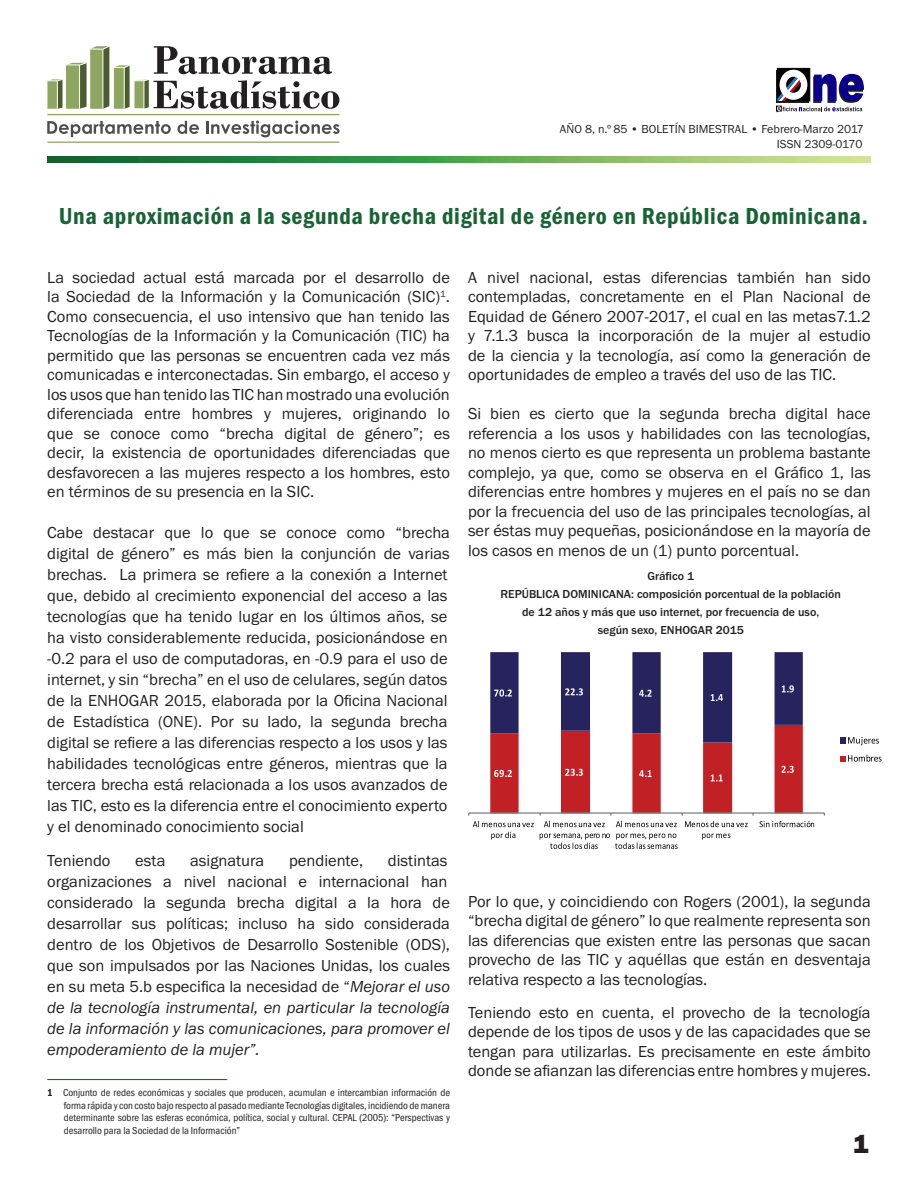
<style>
.page{position:relative;width:918px;height:1188px;background:#fff}
.page>*{position:absolute;margin:0;border:0;box-sizing:border-box;transform-origin:0 0}
.t1{font:800 27px "Franklin Gothic";color:#231f20}
.t2{font:24px "Franklin Got Itc TOT Dem Con";letter-spacing:.03em;color:#176334}
.Body{font:16.5px/19.5px "Franklin Got Itc TOT Boo";color:#231f20;text-align:justify}
.Body-2{font:500 12px/18px "Franklin Got Itc TOT";color:#231f20;text-align:center}
.t3{font:12px "Franklin Got Itc TOT Boo";color:#231f20}
.Pié_de_página{font:10.5px/12.6px "Franklin Got Itc TOT Boo Con";color:#231f20;text-align:justify}
.s1{font-family:"Franklin Got Itc TOT Boo Ita"}
.s2{font-family:"Franklin Got Itc TOT Dem Con"}
</style>
<div class="page">
<svg style="left:47px;top:156px;width:824px;height:6px;background:#5fa258"></svg>
<div style="left:776px;top:70px;width:33px;height:33px;background:#241f21"></div>
<svg style="left:777px;top:68px;width:33px;height:2px"></svg>
<svg style="left:777px;top:70px;width:87px;height:42px"></svg>
<hr style="left:47px;top:114px;width:292px;height:1px;background:#94a861">
<hr style="left:47px;top:142px;width:292px;height:1px;background:#94a861">
<svg style="left:47px;top:121px;width:124px;height:16px"></svg>
<svg style="left:177px;top:121px;width:22px;height:13px"></svg>
<svg style="left:206px;top:121px;width:134px;height:16px"></svg>
<svg style="left:47px;top:46px;width:292px;height:63px"></svg>
<hr style="left:124px;top:67px;width:1px;height:42px;background:#fff">
<hr style="left:47px;top:1079px;width:180px;height:1px;background:#008000">
<hr style="left:469px;top:812px;width:355px;height:2px;background:#828387">
<svg style="left:468px;top:652px;width:346px;height:197px"></svg>
<svg style="left:841px;top:737px;width:38px;height:8px"></svg>
<svg style="left:841px;top:755px;width:41px;height:7px"></svg>
<p class="t3" style="left:560px;top:123px;width:305px">AÑO 8, n.º 85 • BOLETÍN BIMESTRAL • Febrero-Marzo 2017</p>
<p class="t3" style="left:777px;top:137px;width:87px">ISSN 2309-0170</p>
<p class="t2" style="left:59px;top:203px;width:811px">Una aproximación a la segunda brecha digital de género en República Dominicana.</p>
<p class="Body" style="left:47px;top:268px;width:404px">La sociedad actual está marcada por el desarrollo de la Sociedad de la Información y la Comunicación (SIC)<sup>1</sup>.<br>Como consecuencia, el uso intensivo que han tenido las Tecnologías de la Información y la Comunicación (TIC) ha permitido que las personas se encuentren cada vez más comunicadas e interconectadas. Sin embargo, el acceso y los usos que han tenido las TIC han mostrado una evolución diferenciada entre hombres y mujeres, originando lo que se conoce como “brecha digital de género”; es decir, la existencia de oportunidades diferenciadas que desfavorecen a las mujeres respecto a los hombres, esto en términos de su presencia en la SIC.</p>
<p class="Body" style="left:47px;top:522px;width:404px;line-height:21px;text-align:left">Cabe destacar que lo que se conoce como “brecha digital de género” es más bien la conjunción de varias brechas. La primera se refiere a la conexión a Internet que, debido al crecimiento exponencial del acceso a las tecnologías que ha tenido lugar en los últimos años, se ha visto considerablemente reducida, posicionándose en -0.2 para el uso de computadoras, en -0.9 para el uso de internet, y sin “brecha” en el uso de celulares, según datos de la ENHOGAR 2015, elaborada por la Oficina Nacional de Estadística (ONE). Por su lado, la segunda brecha digital se refiere a las diferencias respecto a los usos y las habilidades tecnológicas entre géneros, mientras que la tercera brecha está relacionada a los usos avanzados de las TIC, esto es la diferencia entre el conocimiento experto y el denominado conocimiento social</p>
<p class="Body" style="left:47px;top:851px;width:65px">Teniendo</p>
<p class="Body" style="left:135px;top:851px;width:32px">esta</p>
<p class="Body" style="left:190px;top:851px;width:76px">asignatura</p>
<p class="Body" style="left:289px;top:851px;width:76px">pendiente,</p>
<p class="Body" style="left:47px;top:851px;width:404px;line-height:21px;text-align:left;text-indent:341px">distintas organizaciones a nivel nacional e internacional han considerado la segunda brecha digital a la hora de desarrollar sus políticas; incluso ha sido considerada dentro de los Objetivos de Desarrollo Sostenible (ODS), que son impulsados por las Naciones Unidas, los cuales en su meta 5.b especifica la necesidad de “<span class="s1">Mejorar el uso de la tecnología instrumental, en particular la tecnología de la información y las comunicaciones, para promover el empoderamiento de la mujer”.</span></p>
<p class="Pié_de_página" style="left:64px;top:1086px;width:388px;text-indent:-16px"><span class="s2">1</span> Conjunto de redes económicas y sociales que producen, acumulan e intercambian información de forma rápida y con costo bajo respecto al pasado mediante Tecnologías digitales, incidiendo de manera determinante sobre las esferas económica, política, social y cultural. CEPAL (2005): “Perspectivas y desarrollo para la Sociedad de la Información”</p>
<p class="Body" style="left:468px;top:268px;width:404px">A nivel nacional, estas diferencias también han sido contempladas, concretamente en el Plan Nacional de Equidad de Género 2007-2017, el cual en las metas7.1.2 y 7.1.3 busca la incorporación de la mujer al estudio de la ciencia y la tecnología, así como la generación de oportunidades de empleo a través del uso de las TIC.</p>
<p class="Body" style="left:468px;top:404px;width:404px">Si bien es cierto que la segunda brecha digital hace referencia a los usos y habilidades con las tecnologías, no menos cierto es que representa un problema bastante complejo, ya que, como se observa en el Gráfico 1, las diferencias entre hombres y mujeres en el país no se dan por la frecuencia del uso de las principales tecnologías, al ser éstas muy pequeñas, posicionándose en la mayoría de los casos en menos de un (1) punto porcentual.</p>
<p class="Body-2" style="left:501px;top:568px;width:342px">Gráfico 1<br>REPÚBLICA DOMINICANA: composición porcentual de la población de 12 años y más que uso internet, por frecuencia de uso,<br>según sexo, ENHOGAR 2015</p>
<p class="Body" style="left:468px;top:892px;width:404px">Por lo que, y coincidiendo con Rogers (2001), la segunda “brecha digital de género” lo que realmente representa son las diferencias que existen entre las personas que sacan provecho de las TIC y aquéllas que están en desventaja relativa respecto a las tecnologías.</p>
<p class="Body" style="left:468px;top:1003px;width:404px">Teniendo esto en cuenta, el provecho de la tecnología depende de los tipos de usos y de las capacidades que se tengan para utilizarlas. Es precisamente en este ámbito donde se afianzan las diferencias entre hombres y mujeres.</p>
<h1 class="t1" style="left:853px;top:1126px;width:17px">1</h1>
</div>
